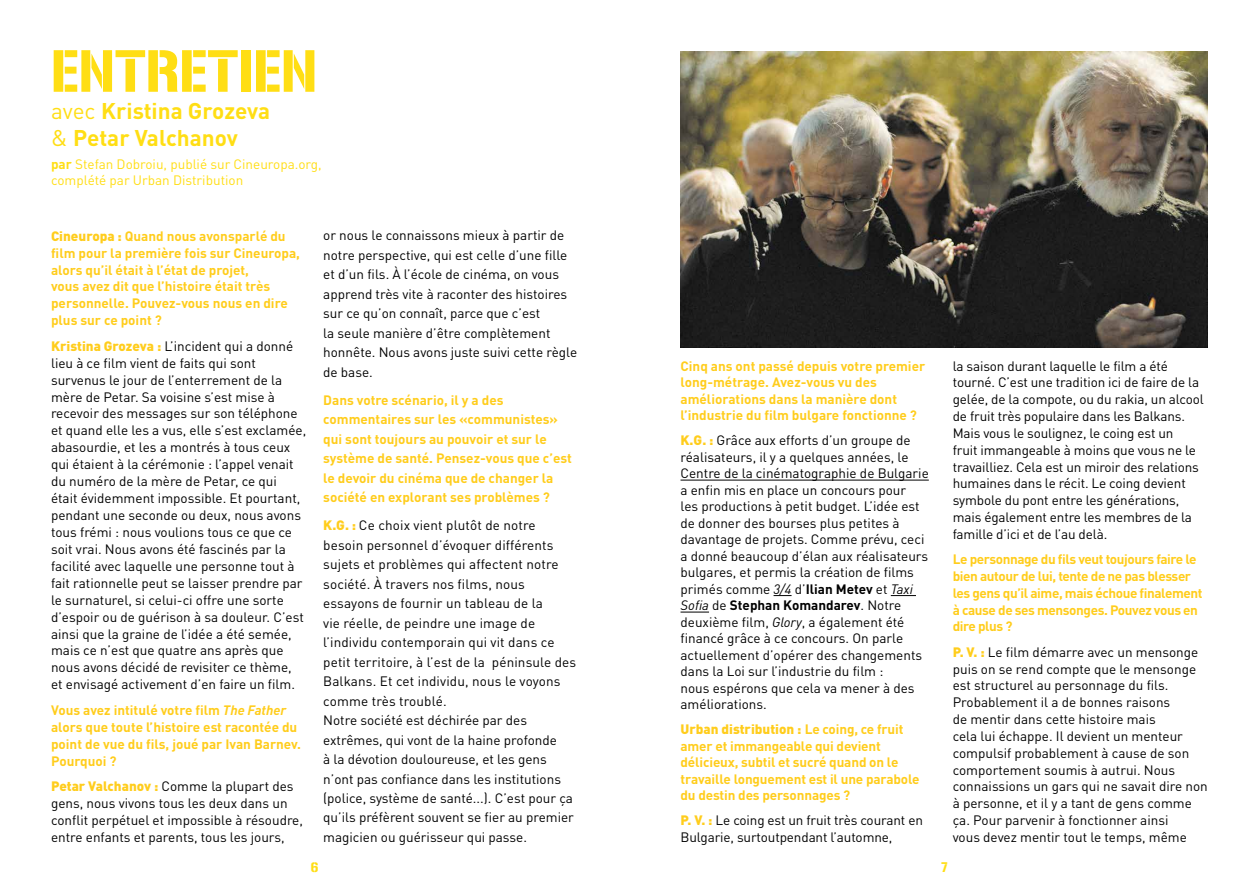
<style>
.page{position:relative;width:1259px;height:893px;background:#fff}
.page>*{position:absolute;margin:0;border:0;box-sizing:border-box;transform-origin:0 0}
.t1{font:52.5px "Gunplay";color:#ffde14}
.t2{font:700 22.5px/27px "DIN Pro";color:#ffde14}
.t3{font:13.5px/17px "DIN Pro";color:#000}
.t4{font:700 13.5px/17px "DIN Pro";color:#ffcd1c}
.t5{font:700 13.5px/16.8px "DIN Pro";letter-spacing:-.03em;color:#ffcd1c}
.t6{font:13.5px/16.2px "DIN Pro";color:#ffde14}
.t7{font:12px "Gunplay";color:#ffde14}
.s1{font-weight:400}
.s2{font-weight:700}
.s3{font-weight:900}
.s4{font-weight:900;color:#ffcd1c}
.s5{font-style:italic}
</style>
<div class="page">
<hr style="left:680px;top:480px;width:249px;height:1px;background:#000">
<svg style="left:773px;top:595px;width:18px;height:1px"></svg>
<svg style="left:891px;top:595px;width:25px;height:1px"></svg>
<svg style="left:680px;top:612px;width:29px;height:1px"></svg>
<img style="left:680px;top:51px;width:528px;height:297px">
<h1 class="t1" style="left:51px;top:41px;width:267px">ENTRETIEN</h1>
<h2 class="t2" style="left:51px;top:94px;width:221px"><span class="s1">avec</span> Kristina Grozeva <span class="s1">&amp;</span> Petar Valchanov</h2>
<p class="t6" style="left:51px;top:154px;width:272px"><span class="s2">par</span> Stefan Dobroiu, publié sur Cineuropa.org, complété par Urban Distribution</p>
<p class="t4" style="left:51px;top:226px;width:250px"><span class="s3">Cineuropa :</span> Quand nous avonsparlé du film pour la première fois sur Cineuropa, alors qu’il était à l’état de projet,<br>vous avez dit que l’histoire était très personnelle. Pouvez-vous nous en dire plus sur ce point ?</p>
<p class="t3" style="left:51px;top:336px;width:257px"><span class="s4">Kristina Grozeva :</span> L’incident qui a donné lieu à ce film vient de faits qui sont survenus le jour de l’enterrement de la mère de Petar. Sa voisine s’est mise à recevoir des messages sur son téléphone et quand elle les a vus, elle s’est exclamée, abasourdie, et les a montrés à tous ceux qui étaient à la cérémonie : l’appel venait du numéro de la mère de Petar, ce qui était évidemment impossible. Et pourtant, pendant une seconde ou deux, nous avons tous frémi : nous voulions tous ce que ce soit vrai. Nous avons été fascinés par la facilité avec laquelle une personne tout à fait rationnelle peut se laisser prendre par le surnaturel, si celui-ci offre une sorte d’espoir ou de guérison à sa douleur. C’est ainsi que la graine de l’idée a été semée, mais ce n’est que quatre ans après que nous avons décidé de revisiter ce thème, et envisagé activement d’en faire un film.</p>
<p class="t4" style="left:51px;top:700px;width:251px">Vous avez intitulé votre film <span class="s5">The Father </span>alors que toute l’histoire est racontée du point de vue du fils, joué par Ivan Barnev.<br>Pourquoi ?</p>
<p class="t3" style="left:51px;top:776px;width:253px"><span class="s4">Petar Valchanov :</span> Comme la plupart des gens, nous vivons tous les deux dans un conflit perpétuel et impossible à résoudre, entre enfants et parents, tous les jours,</p>
<p class="t3" style="left:323px;top:225px;width:255px;line-height:19.5px">or nous le connaissons mieux à partir de notre perspective, qui est celle d’une fille et d’un fils. À l’école de cinéma, on vous apprend très vite à raconter des histoires sur ce qu’on connaît, parce que c’est<br>la seule manière d’être complètement honnête. Nous avons juste suivi cette règle de base.</p>
<p class="t4" style="left:323px;top:389px;width:250px;line-height:19.5px">Dans votre scénario, il y a des commentaires sur les «communistes» qui sont toujours au pouvoir et sur le système de santé. Pensez-vous que c’est le devoir du cinéma que de changer la société en explorant ses problèmes ?</p>
<p class="t3" style="left:323px;top:514px;width:254px;line-height:19.5px"><span class="s4">K.G. :</span> Ce choix vient plutôt de notre besoin personnel d’évoquer différents sujets et problèmes qui affectent notre société. À travers nos films, nous essayons de fournir un tableau de la<br>vie réelle, de peindre une image de l’individu contemporain qui vit dans ce petit territoire, à l’est de la péninsule des Balkans. Et cet individu, nous le voyons comme très troublé.<br>Notre société est déchirée par des extrêmes, qui vont de la haine profonde<br>à la dévotion douloureuse, et les gens n’ont pas confiance dans les institutions (police, système de santé...). C’est pour ça qu’ils préfèrent souvent se fier au premier magicien ou guérisseur qui passe.</p>
<p class="t4" style="left:680px;top:356px;width:246px;line-height:16.5px">Cinq ans ont passé depuis votre premier long-métrage. Avez-vous vu des améliorations dans la manière dont l’industrie du film bulgare fonctionne ?</p>
<p class="t3" style="left:680px;top:431px;width:250px;line-height:16.5px"><span class="s4">K.G. :</span> Grâce aux efforts d’un groupe de réalisateurs, il y a quelques années, le Centre de la cinématographie de Bulgarie a enfin mis en place un concours pour<br>les productions à petit budget. L’idée est de donner des bourses plus petites à davantage de projets. Comme prévu, ceci a donné beaucoup d’élan aux réalisateurs bulgares, et permis la création de films primés comme <span class="s5">3/4</span> d’<span class="s2">Ilian Metev</span> et <span class="s5">Taxi Sofia</span> de <span class="s2">Stephan Komandarev</span>. Notre deuxième film, <span class="s5">Glory</span>, a également été financé grâce à ce concours. On parle actuellement d’opérer des changements dans la Loi sur l’industrie du film :<br>nous espérons que cela va mener à des améliorations.</p>
<p class="t4" style="left:680px;top:719px;width:241px;line-height:16.5px"><span class="s3">Urban distribution :</span> Le coing, ce fruit amer et immangeable qui devient délicieux, subtil et sucré quand on le travaille longuement est il une parabole du destin des personnages ?</p>
<p class="t3" style="left:680px;top:811px;width:244px;line-height:16.5px"><span class="s4">P. V. :</span> Le coing est un fruit très courant en<br>Bulgarie, surtoutpendant l’automne,</p>
<p class="t3" style="left:952px;top:356px;width:253px">la saison durant laquelle le film a été tourné. C’est une tradition ici de faire de la gelée, de la compote, ou du rakia, un alcool de fruit très populaire dans les Balkans.<br>Mais vous le soulignez, le coing est un<br>fruit immangeable à moins que vous ne le travailliez. Cela est un miroir des relations humaines dans le récit. Le coing devient symbole du pont entre les générations, mais également entre les membres de la famille d’ici et de l’au delà.</p>
<p class="t5" style="left:952px;top:549px;width:251px">Le personnage du fils veut toujours faire le bien autour de lui, tente de ne pas blesser les gens qu’il aime, mais échoue finalement à cause de ses mensonges. Pouvez vous en dire plus ?</p>
<p class="t3" style="left:952px;top:642px;width:256px"><span class="s4">P. V. :</span> Le film démarre avec un mensonge puis on se rend compte que le mensonge est structurel au personnage du fils.<br>Probablement il a de bonnes raisons<br>de mentir dans cette histoire mais<br>cela lui échappe. Il devient un menteur compulsif probablement à cause de son comportement soumis à autrui. Nous connaissions un gars qui ne savait dire non à personne, et il y a tant de gens comme ça. Pour parvenir à fonctionner ainsi<br>vous devez mentir tout le temps, même</p>
<p class="t7" style="left:311px;top:860px;width:9px">6</p>
<p class="t7" style="left:941px;top:860px;width:8px">7</p>
</div>
